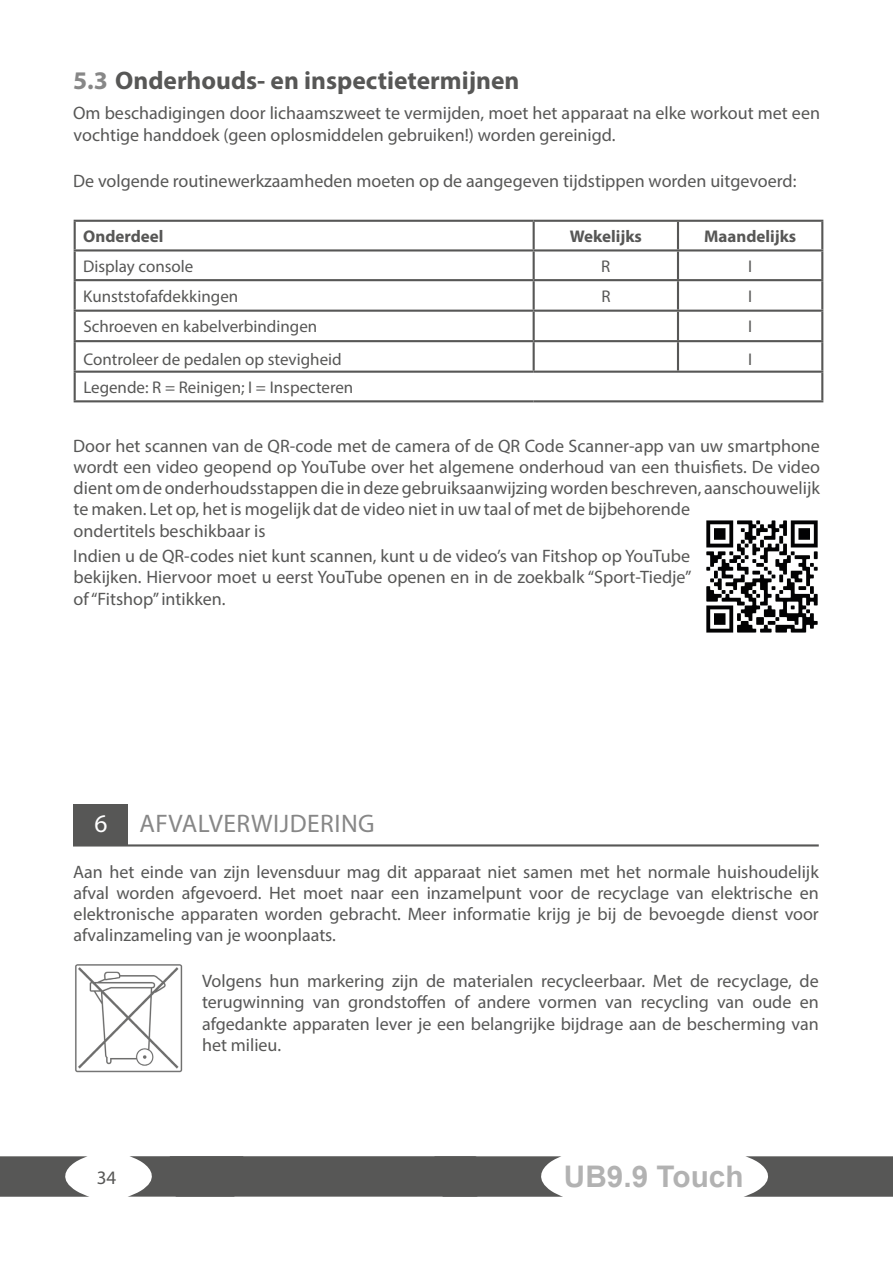
<style>
.page{position:relative;width:893px;height:1263px;background:#fff}
.page>*{position:absolute;margin:0;border:0;box-sizing:border-box;transform-origin:0 0}
.t1{font:700 29.7px "Arial";color:#b2b2b2}
.t2{font:700 25.5px "Myriad Pro";color:#575756}
.t3{font:25.5px "Myriad Pro";letter-spacing:.02em;color:#878787}
.t4{font:25.5px "Myriad Pro";color:#fff}
.t5{font:19.05px "Myriad Pro";color:#575756}
.t6{font:18px/21.1px "Myriad Pro";color:#575756;text-align:justify}
.t7{font:16.95px "Myriad Pro";color:#575756}
.t8{font:700 16.95px "Myriad Pro";color:#575756}
.s1{color:#878787}
</style>
<div class="page">
<img style="left:706px;top:520px;width:112px;height:113px">
<img style="left:75px;top:964px;width:108px;height:109px">
<svg style="left:0;top:1156px;width:89px;height:41px"></svg>
<svg style="left:744px;top:1156px;width:149px;height:41px;background:#6c6c6b"></svg>
<svg style="left:128px;top:1156px;width:435px;height:41px;background:#656564"></svg>
<hr style="left:74px;top:222px;width:2px;height:27px;background:#575756">
<hr style="left:74px;top:220px;width:460px;height:2px;background:#575756">
<hr style="left:533px;top:222px;width:2px;height:27px;background:#575756">
<hr style="left:534px;top:220px;width:144px;height:2px;background:#575756">
<hr style="left:677px;top:222px;width:2px;height:27px;background:#575756">
<hr style="left:678px;top:220px;width:145px;height:2px;background:#575756">
<hr style="left:821px;top:222px;width:2px;height:27px;background:#575756">
<hr style="left:74px;top:251px;width:2px;height:28px;background:#575756">
<hr style="left:74px;top:249px;width:460px;height:2px;background:#575756">
<hr style="left:533px;top:251px;width:2px;height:28px;background:#575756">
<hr style="left:534px;top:249px;width:144px;height:2px;background:#575756">
<hr style="left:677px;top:251px;width:2px;height:28px;background:#575756">
<hr style="left:678px;top:249px;width:145px;height:2px;background:#575756">
<hr style="left:821px;top:251px;width:2px;height:28px;background:#575756">
<hr style="left:74px;top:281px;width:2px;height:29px;background:#575756">
<hr style="left:74px;top:279px;width:460px;height:2px;background:#575756">
<hr style="left:533px;top:281px;width:2px;height:29px;background:#575756">
<hr style="left:534px;top:279px;width:144px;height:2px;background:#575756">
<hr style="left:677px;top:281px;width:2px;height:29px;background:#575756">
<hr style="left:678px;top:279px;width:145px;height:2px;background:#575756">
<hr style="left:821px;top:281px;width:2px;height:29px;background:#575756">
<hr style="left:74px;top:312px;width:2px;height:28px;background:#575756">
<hr style="left:74px;top:310px;width:460px;height:2px;background:#575756">
<hr style="left:533px;top:312px;width:2px;height:28px;background:#575756">
<hr style="left:534px;top:310px;width:144px;height:2px;background:#575756">
<hr style="left:677px;top:312px;width:2px;height:28px;background:#575756">
<hr style="left:678px;top:310px;width:145px;height:2px;background:#575756">
<hr style="left:821px;top:312px;width:2px;height:28px;background:#575756">
<hr style="left:74px;top:342px;width:2px;height:29px;background:#575756">
<hr style="left:74px;top:340px;width:460px;height:2px;background:#575756">
<hr style="left:533px;top:342px;width:2px;height:29px;background:#575756">
<hr style="left:534px;top:340px;width:144px;height:2px;background:#575756">
<hr style="left:677px;top:342px;width:2px;height:29px;background:#575756">
<hr style="left:678px;top:340px;width:145px;height:2px;background:#575756">
<hr style="left:821px;top:342px;width:2px;height:29px;background:#575756">
<hr style="left:74px;top:373px;width:2px;height:27px;background:#575756">
<hr style="left:74px;top:371px;width:460px;height:2px;background:#575756">
<hr style="left:74px;top:400px;width:460px;height:2px;background:#575756">
<hr style="left:534px;top:400px;width:144px;height:2px;background:#575756">
<hr style="left:678px;top:400px;width:145px;height:2px;background:#575756">
<hr style="left:534px;top:371px;width:144px;height:2px;background:#575756">
<hr style="left:678px;top:371px;width:145px;height:2px;background:#575756">
<hr style="left:821px;top:373px;width:2px;height:27px;background:#575756">
<div style="left:73px;top:804px;width:54px;height:41px;background:#575756"></div>
<hr style="left:73px;top:844px;width:746px;height:2px;background:#575756">
<p class="t2" style="left:73px;top:64px;width:448px"><span class="s1">5.3</span> Onderhouds- en inspectietermijnen</p>
<p class="t6" style="left:73px;top:103px;width:748px">Om beschadigingen door lichaamszweet te vermijden, moet het apparaat na elke workout met een vochtige handdoek (geen oplosmiddelen gebruiken!) worden gereinigd.</p>
<p class="t6" style="left:73px;top:170px;width:725px">De volgende routinewerkzaamheden moeten op de aangegeven tijdstippen worden uitgevoerd:</p>
<p class="t8" style="left:83px;top:225px;width:82px">Onderdeel</p>
<p class="t8" style="left:570px;top:225px;width:74px">Wekelijks</p>
<p class="t8" style="left:704px;top:225px;width:94px">Maandelijks</p>
<p class="t7" style="left:83px;top:256px;width:112px">Display console</p>
<p class="t7" style="left:601px;top:256px;width:11px">R</p>
<p class="t7" style="left:748px;top:256px;width:6px">I</p>
<p class="t7" style="left:83px;top:286px;width:156px">Kunststofafdekkingen</p>
<p class="t7" style="left:601px;top:286px;width:11px">R</p>
<p class="t7" style="left:748px;top:286px;width:6px">I</p>
<p class="t7" style="left:83px;top:316px;width:235px">Schroeven en kabelverbindingen</p>
<p class="t7" style="left:748px;top:316px;width:6px">I</p>
<p class="t7" style="left:83px;top:349px;width:260px">Controleer de pedalen op stevigheid</p>
<p class="t7" style="left:748px;top:349px;width:6px">I</p>
<p class="t7" style="left:83px;top:377px;width:271px">Legende: R = Reinigen; I = Inspecteren</p>
<p class="t6" style="left:73px;top:435px;width:748px;text-align:left">Door het scannen van de QR-code met de camera of de QR Code Scanner-app van uw smartphone wordt een video geopend op YouTube over het algemene onderhoud van een thuisfiets. De video dient om de onderhoudsstappen die in deze gebruiksaanwijzing worden beschreven, aanschouwelijk te maken. Let op, het is mogelijk dat de video niet in uw taal of met de bijbehorende<br>ondertitels beschikbaar is</p>
<p class="t6" style="left:73px;top:544px;width:620px;line-height:21.6px">Indien u de QR-codes niet kunt scannen, kunt u de video’s van Fitshop op YouTube bekijken. Hiervoor moet u eerst YouTube openen en in de zoekbalk “Sport-Tiedje” of “Fitshop” intikken.</p>
<p class="t4" style="left:94px;top:808px;width:15px">6</p>
<p class="t3" style="left:139px;top:808px;width:237px">AFVALVERWIJDERING</p>
<p class="t6" style="left:73px;top:861px;width:747px">Aan het einde van zijn levensduur mag dit apparaat niet samen met het normale huishoudelijk afval worden afgevoerd. Het moet naar een inzamelpunt voor de recyclage van elektrische en elektronische apparaten worden gebracht. Meer informatie krijg je bij de bevoegde dienst voor afvalinzameling van je woonplaats.</p>
<p class="t6" style="left:202px;top:970px;width:618px">Volgens hun markering zijn de materialen recycleerbaar. Met de recyclage, de terugwinning van grondstoffen of andere vormen van recycling van oude en afgedankte apparaten lever je een belangrijke bijdrage aan de bescherming van het milieu.</p>
<p class="t5" style="left:97px;top:1166px;width:21px">34</p>
<h1 class="t1" style="left:564px;top:1155px;width:181px">UB9.9 Touch</h1>
</div>
